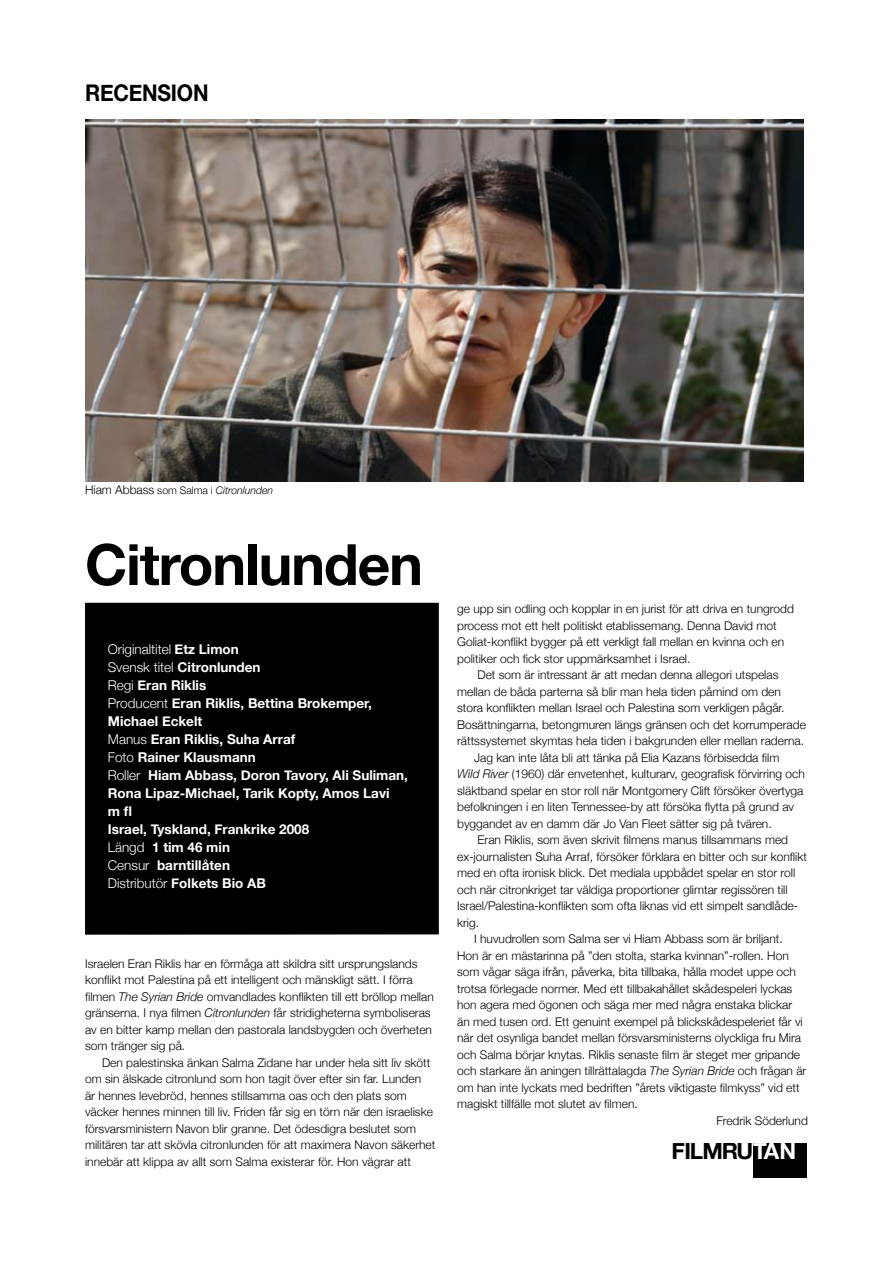
<style>
.page{position:relative;width:893px;height:1263px;background:#fff}
.page>*{position:absolute;margin:0;border:0;box-sizing:border-box;transform-origin:0 0}
.t1{font:700 57px "Helvetica Neue";letter-spacing:-.02em;color:#000}
.t2{font:700 22.95px "Helvetica Neue";letter-spacing:-.01em;color:#000;scale:.92 1}
.t3{font:700 22.65px "Helvetica Neue";letter-spacing:-.04em;color:#000}
.t4{font:700 13.5px/18px "Helvetica Neue";color:#fff}
.t5{font:300 12px/16.5px "Helvetica Neue";color:#000}
.t6{font:italic 300 10.5px "Helvetica Neue";color:#000}
.s1{font-style:normal;font-size:12px}
.s2{font-style:normal}
.s3{font-weight:300}
.s4{font-style:italic}
.s5{color:#fff}
</style>
<div class="page">
<div style="left:754px;top:1143px;width:53px;height:35px;background:#000"></div>
<div style="left:85px;top:603px;width:354px;height:332px;background:#000"></div>
<img style="left:85px;top:120px;width:719px;height:362px">
<h2 class="t2" style="left:85px;top:79px;width:136px">recension</h2>
<p class="t6" style="left:85px;top:484px;width:190px"><span class="s1">Hiam Abbass</span> <span class="s2">som Salma i</span> Citronlunden</p>
<h1 class="t1" style="left:85px;top:529px;width:339px">Citronlunden</h1>
<p class="t4" style="left:108px;top:639px;width:302px"><span class="s3">Originaltitel</span> Etz Limon<br><span class="s3">Svensk titel</span> Citronlunden<br><span class="s3">Regi</span> Eran Riklis<br><span class="s3">Producent</span> Eran Riklis, Bettina Brokemper,<br>Michael Eckelt<br><span class="s3">Manus</span> Eran Riklis, Suha Arraf<br><span class="s3">Foto</span> Rainer Klausmann<br><span class="s3">Roller</span> Hiam Abbass, Doron Tavory, Ali Suliman,<br>Rona Lipaz-Michael, Tarik Kopty, Amos Lavi<br>m fl<br>Israel, Tyskland, Frankrike 2008<br><span class="s3">Längd</span> 1 tim 46 min<br><span class="s3">Censur</span> barntillåten<br><span class="s3">Distributör</span> Folkets Bio AB</p>
<p class="t5" style="left:85px;top:955px;width:350px">Israelen Eran Riklis har en förmåga att skildra sitt ursprungslands konflikt mot Palestina på ett intelligent och mänskligt sätt. I förra filmen <span class="s4">The Syrian Bride</span> omvandlades konflikten till ett bröllop mellan gränserna. I nya filmen <span class="s4">Citronlunden</span> får stridigheterna symboliseras av en bitter kamp mellan den pastorala landsbygden och överheten som tränger sig på.</p>
<p class="t5" style="left:85px;top:1054px;width:352px;text-indent:17px">Den palestinska änkan Salma Zidane har under hela sitt liv skött om sin älskade citronlund som hon tagit över efter sin far. Lunden<br>är hennes levebröd, hennes stillsamma oas och den plats som väcker hennes minnen till liv. Friden får sig en törn när den israeliske försvarsministern Navon blir granne. Det ödesdigra beslutet som militären tar att skövla citronlunden för att maximera Navon säkerhet innebär att klippa av allt som Salma existerar för. Hon vägrar att</p>
<p class="t5" style="left:457px;top:600px;width:338px">ge upp sin odling och kopplar in en jurist för att driva en tungrodd process mot ett helt politiskt etablissemang. Denna David mot Goliat-konflikt bygger på ett verkligt fall mellan en kvinna och en politiker och fick stor uppmärksamhet i Israel.</p>
<p class="t5" style="left:477px;top:666px;width:302px">Det som är intressant är att medan denna allegori utspelas</p>
<p class="t5" style="left:457px;top:683px;width:325px">mellan de båda parterna så blir man hela tiden påmind om den</p>
<p class="t5" style="left:457px;top:699px;width:329px">stora konflikten mellan Israel och Palestina som verkligen pågår.</p>
<p class="t5" style="left:457px;top:716px;width:350px">Bosättningarna, betongmuren längs gränsen och det korrumperade</p>
<p class="t5" style="left:457px;top:732px;width:348px">rättssystemet skymtas hela tiden i bakgrunden eller mellan raderna.</p>
<p class="t5" style="left:474px;top:749px;width:307px">Jag kan inte låta bli att tänka på Elia Kazans förbisedda film</p>
<p class="t5" style="left:457px;top:765px;width:349px"><span class="s4">Wild River</span> (1960) där envetenhet, kulturarv, geografisk förvirring och</p>
<p class="t5" style="left:457px;top:782px;width:348px">släktband spelar en stor roll när Montgomery Clift försöker övertyga</p>
<p class="t5" style="left:457px;top:798px;width:338px">befolkningen i en liten Tennessee-by att försöka flytta på grund av</p>
<p class="t5" style="left:457px;top:815px;width:316px">byggandet av en damm där Jo Van Fleet sätter sig på tvären.</p>
<p class="t5" style="left:477px;top:831px;width:312px">Eran Riklis, som även skrivit filmens manus tillsammans med</p>
<p class="t5" style="left:457px;top:848px;width:351px">ex-journalisten Suha Arraf, försöker förklara en bitter och sur konflikt</p>
<p class="t5" style="left:457px;top:864px;width:340px">med en ofta ironisk blick. Det mediala uppbådet spelar en stor roll</p>
<p class="t5" style="left:457px;top:881px;width:332px">och när citronkriget tar väldiga proportioner glimtar regissören till</p>
<p class="t5" style="left:457px;top:897px;width:343px">Israel/Palestina-konflikten som ofta liknas vid ett simpelt sandlåde-</p>
<p class="t5" style="left:457px;top:914px;width:24px">krig.</p>
<p class="t5" style="left:474px;top:930px;width:310px">I huvudrollen som Salma ser vi Hiam Abbass som är briljant.</p>
<p class="t5" style="left:457px;top:947px;width:333px">Hon är en mästarinna på ”den stolta, starka kvinnan”-rollen. Hon</p>
<p class="t5" style="left:457px;top:963px;width:340px">som vågar säga ifrån, påverka, bita tillbaka, hålla modet uppe och</p>
<p class="t5" style="left:457px;top:980px;width:337px">trotsa förlegade normer. Med ett tillbakahållet skådespeleri lyckas</p>
<p class="t5" style="left:457px;top:996px;width:337px">hon agera med ögonen och säga mer med några enstaka blickar</p>
<p class="t5" style="left:457px;top:1013px;width:347px">än med tusen ord. Ett genuint exempel på blickskådespeleriet får vi</p>
<p class="t5" style="left:457px;top:1029px;width:346px">när det osynliga bandet mellan försvarsministerns olyckliga fru Mira</p>
<p class="t5" style="left:457px;top:1046px;width:344px">och Salma börjar knytas. Riklis senaste film är steget mer gripande</p>
<p class="t5" style="left:457px;top:1062px;width:351px">och starkare än aningen tillrättalagda <span class="s4">The Syrian Bride</span> och frågan är</p>
<p class="t5" style="left:457px;top:1079px;width:344px">om han inte lyckats med bedriften ”årets viktigaste filmkyss” vid ett</p>
<p class="t5" style="left:457px;top:1095px;width:182px">magiskt tillfälle mot slutet av filmen.</p>
<p class="t5" style="left:716px;top:1112px;width:93px">Fredrik Söderlund</p>
<h3 class="t3" style="left:671px;top:1137px;width:126px">FILMRU<span class="s5">TAN</span></h3>
</div>
